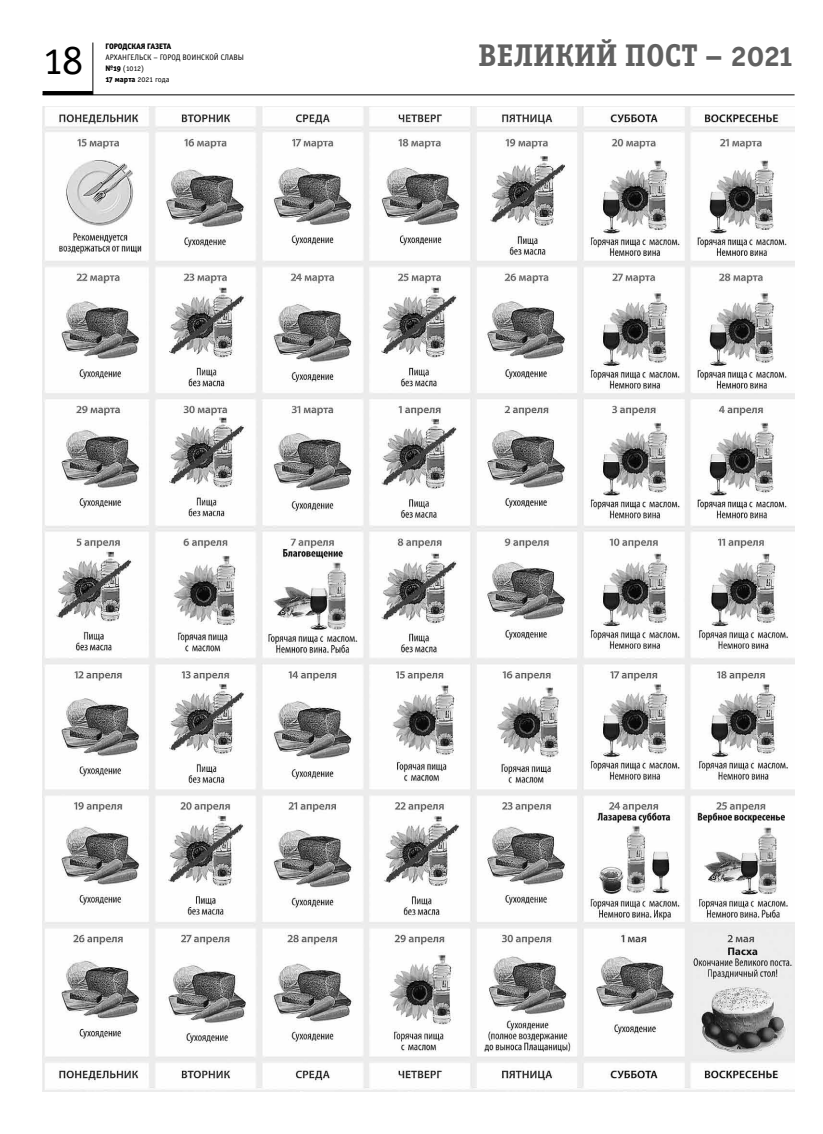
<style>
.page{position:relative;width:823px;height:1134px;background:#fff}
.page>*{position:absolute;margin:0;border:0;box-sizing:border-box;transform-origin:0 0}
.t1{font:42px "Officina Serif Book OSC";color:#000}
.t2{font:31.5px "Officina Serif Bold OSC";color:#616161}
.t3{font:8px/11px "Officina Sans Book OSC";color:#000}
.t4{font:8px "Officina Sans Extra Bold OSC";letter-spacing:.005em;color:#000}
.s1{font-family:"Officina Sans Extra Bold OSC"}
</style>
<div class="page">
<hr style="left:93px;top:43px;width:1px;height:52px;background:#000">
<hr style="left:43px;top:91px;width:50px;height:4px;background:#000">
<hr style="left:43px;top:95px;width:751px;height:1px;background:#000">
<img style="left:43px;top:107px;width:751px;height:984px">
<h1 class="t1" style="left:43px;top:37px;width:42px">18</h1>
<p class="t4" style="left:105px;top:41px;width:67px">Городская газета</p>
<p class="t3" style="left:105px;top:52px;width:140px">Архангельск – город воинской славы <span class="s1">№19</span> (1012)<br><span class="s1">17 марта</span> 2021 года</p>
<h2 class="t2" style="left:477px;top:37px;width:318px">великий пост – 2021</h2>
</div>
